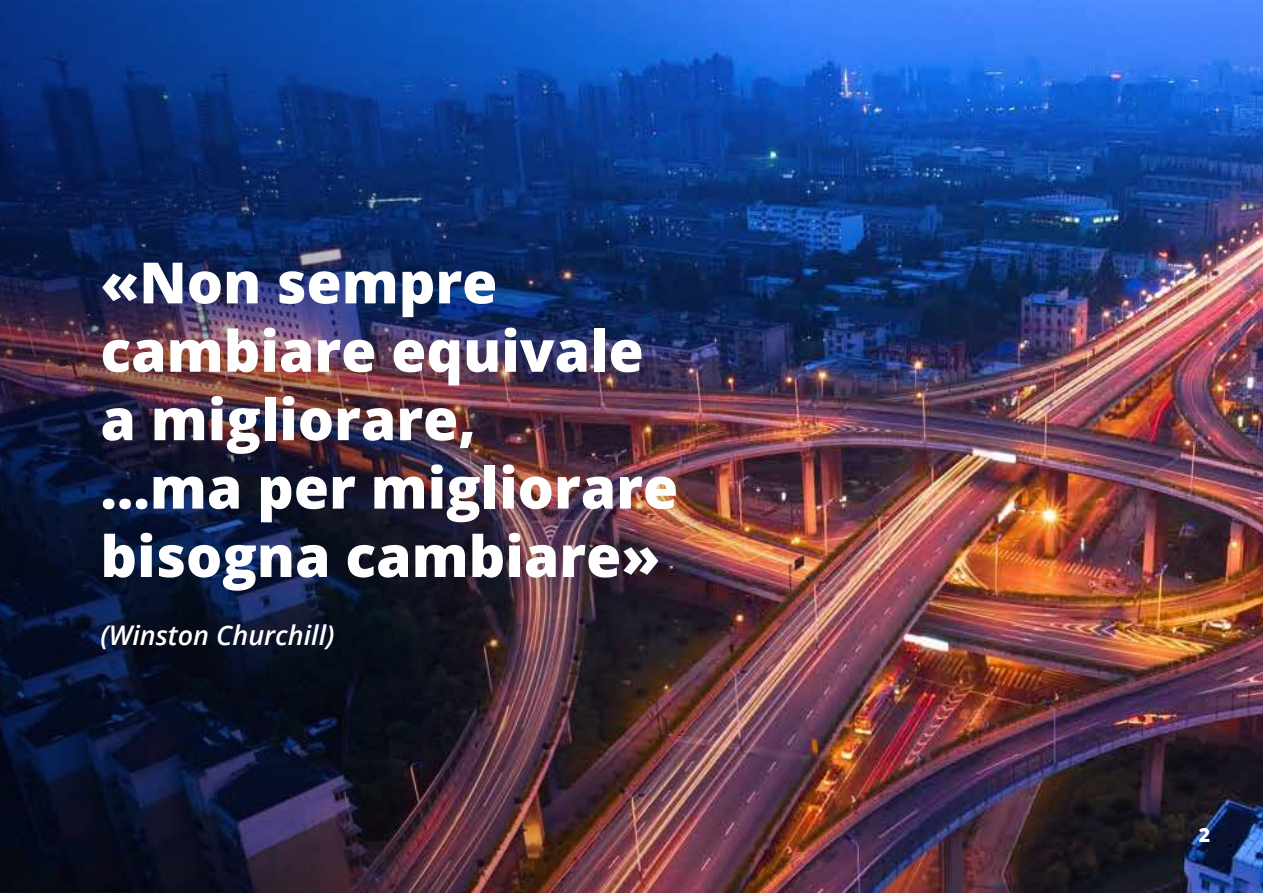
<style>
.page{position:relative;width:1263px;height:893px;background:#fff}
.page>*{position:absolute;margin:0;border:0;box-sizing:border-box;transform-origin:0 0}
.t1{font:800 57px/68.4px "Open Sans";color:#fff}
.t2{font:italic 600 27px "Open Sans";color:#fff}
.t3{font:800 19.5px "Open Sans";color:#fff}
</style>
<div class="page">
<img style="left:773px;top:0;width:490px;height:893px">
<img style="left:0;top:0;width:773px;height:893px">
<p class="t1" style="left:100px;top:245px;width:579px">«Non sempre cambiare equivale a migliorare,<br>…ma per migliorare bisogna cambiare»</p>
<p class="t2" style="left:100px;top:616px;width:236px">(Winston Churchill)</p>
<p class="t3" style="left:1199px;top:820px;width:13px">2</p>
</div>
